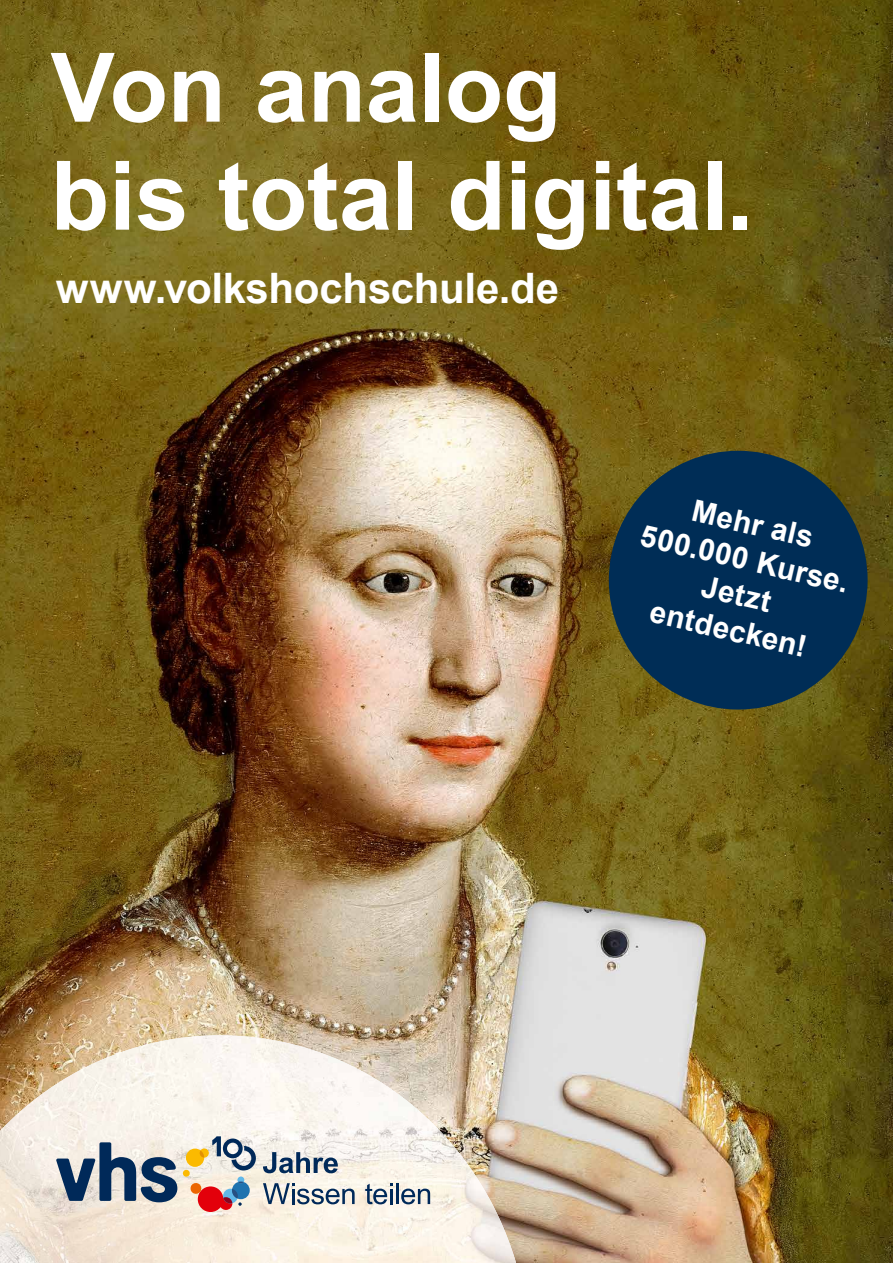
<style>
.page{position:relative;width:893px;height:1263px;background:#fff}
.page>*{position:absolute;margin:0;border:0;box-sizing:border-box;transform-origin:0 0}
.t1{font:700 96px/108px "Arial";letter-spacing:-.005em;color:#fff}
.t2{font:700 42px "Arial";letter-spacing:-.005em;color:#fff}
.t3{font:700 30px/36px "Arial";color:#fff;text-align:center}
</style>
<div class="page">
<img style="left:0;top:0;width:893px;height:1263px">
<div style="left:609px;top:451px;width:259px;height:258px;background:#002d56;border-radius:50%"></div>
<img style="left:40px;top:1035px;width:320px;height:228px">
<img style="left:360px;top:1070px;width:54px;height:193px">
<img style="left:0;top:1095px;width:40px;height:168px">
<img style="left:413px;top:1106px;width:54px;height:157px">
<img style="left:466px;top:1162px;width:50px;height:101px">
<svg style="left:263px;top:1152px;width:75px;height:21px;background:#919eac"></svg>
<svg style="left:263px;top:1183px;width:92px;height:21px;background:#a8b0b8"></svg>
<svg style="left:365px;top:1183px;width:27px;height:21px"></svg>
<hr style="left:396px;top:1183px;width:2px;height:21px;background:#002959">
<svg style="left:401px;top:1188px;width:29px;height:16px"></svg>
<svg style="left:56px;top:1136px;width:200px;height:76px;background:#b0acae"></svg>
<svg style="left:892px;top:0;width:1px;height:478px"></svg>
<h1 class="t1" style="left:51px;top:37px;width:704px">Von analog<br>bis total digital.</h1>
<h2 class="t2" style="left:56px;top:260px;width:505px">www.volkshochschule.de</h2>
<p class="t3" style="left:653px;top:483px;width:214px;rotate:13deg">Mehr als<br>500.000 Kurse.<br>Jetzt entdecken!</p>
</div>
